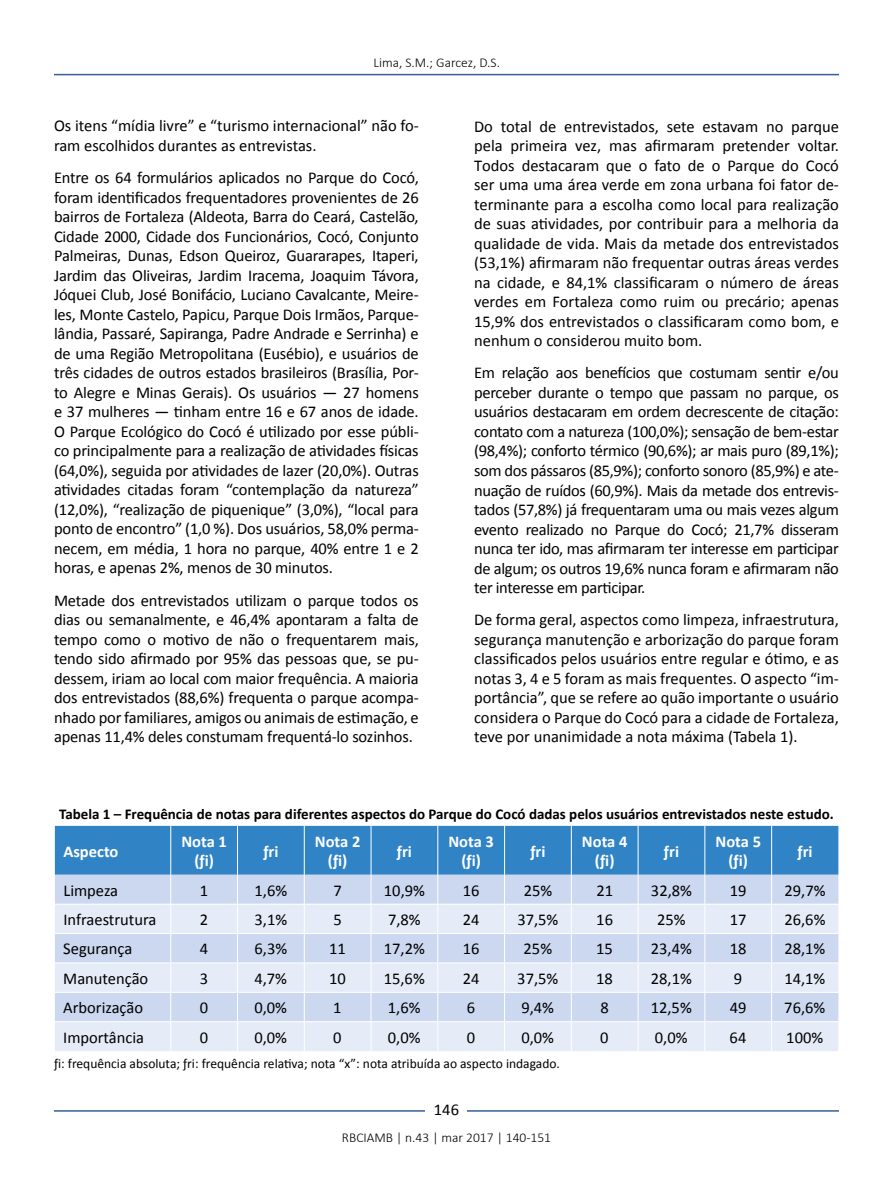
<style>
.page{position:relative;width:893px;height:1191px;background:#fff}
.page>*{position:absolute;margin:0;border:0;box-sizing:border-box;transform-origin:0 0}
.t1{font:16.5px/19.5px "Calibri";color:#000;text-align:justify}
.t2{font:700 16.5px/19.5px "Calibri";color:#fff;text-align:center}
.t3{font:700 15px "Calibri";color:#000}
.t4{font:13.5px "Calibri";color:#000}
.t5{font:300 13.5px "Calibri";color:#000}
</style>
<div class="page">
<hr style="left:54px;top:74px;width:785px;height:1px;background:#365f92">
<hr style="left:54px;top:1110px;width:785px;height:1px;background:#365f92">
<div style="left:426px;top:1096px;width:41px;height:26px;background:#fff"></div>
<svg style="left:55px;top:826px;width:783px;height:225px;background:#b5ceea"></svg>
<p class="t5" style="left:373px;top:54px;width:128px">Lima, S.M.; Garcez, D.S.</p>
<p class="t1" style="left:54px;top:116px;width:366px">Os itens “mídia livre” e “turismo internacional” não fo&shy;ram escolhidos durantes as entrevistas.</p>
<p class="t1" style="left:54px;top:168px;width:366px">Entre os 64 formulários aplicados no Parque do Cocó, foram identificados frequentadores provenientes de 26 bairros de Fortaleza (Aldeota, Barra do Ceará, Castelão, Cidade 2000, Cidade dos Funcionários, Cocó, Conjunto Palmeiras, Dunas, Edson Queiroz, Guararapes, Itaperi, Jardim das Oliveiras, Jardim Iracema, Joaquim Távora, Jóquei Club, José Bonifácio, Luciano Cavalcante, Meire&shy;les, Monte Castelo, Papicu, Parque Dois Irmãos, Parque&shy;lândia, Passaré, Sapiranga, Padre Andrade e Serrinha) e de uma Região Metropolitana (Eusébio), e usuários de três cidades de outros estados brasileiros (Brasília, Por&shy;to Alegre e Minas Gerais). Os usuários — 27 homens e 37 mulheres — tinham entre 16 e 67 anos de idade.<br>O Parque Ecológico do Cocó é utilizado por esse públi&shy;co principalmente para a realização de atividades físicas (64,0%), seguida por atividades de lazer (20,0%). Outras atividades citadas foram “contemplação da natureza” (12,0%), “realização de piquenique” (3,0%), “local para ponto de encontro” (1,0 %). Dos usuários, 58,0% perma&shy;necem, em média, 1 hora no parque, 40% entre 1 e 2 horas, e apenas 2%, menos de 30 minutos.</p>
<p class="t1" style="left:54px;top:590px;width:366px">Metade dos entrevistados utilizam o parque todos os dias ou semanalmente, e 46,4% apontaram a falta de tempo como o motivo de não o frequentarem mais, tendo sido afirmado por 95% das pessoas que, se pu&shy;dessem, iriam ao local com maior frequência. A maioria dos entrevistados (88,6%) frequenta o parque acompa&shy;nhado por familiares, amigos ou animais de estimação, e apenas 11,4% deles constumam frequentá-lo sozinhos.</p>
<p class="t1" style="left:474px;top:116px;width:366px">Do total de entrevistados, sete estavam no parque pela primeira vez, mas afirmaram pretender voltar.<br>Todos destacaram que o fato de o Parque do Cocó ser uma uma área verde em zona urbana foi fator de&shy;terminante para a escolha como local para realização de suas atividades, por contribuir para a melhoria da qualidade de vida. Mais da metade dos entrevistados (53,1%) afirmaram não frequentar outras áreas verdes na cidade, e 84,1% classificaram o número de áreas verdes em Fortaleza como ruim ou precário; apenas 15,9% dos entrevistados o classificaram como bom, e nenhum o considerou muito bom.</p>
<p class="t1" style="left:474px;top:363px;width:366px">Em relação aos benefícios que costumam sentir e/ou perceber durante o tempo que passam no parque, os usuários destacaram em ordem decrescente de citação: contato com a natureza (100,0%); sensação de bem-estar (98,4%); conforto térmico (90,6%); ar mais puro (89,1%); som dos pássaros (85,9%); conforto sonoro (85,9%) e ate&shy;nuação de ruídos (60,9%). Mais da metade dos entrevis&shy;tados (57,8%) já frequentaram uma ou mais vezes algum evento realizado no Parque do Cocó; 21,7% disseram nunca ter ido, mas afirmaram ter interesse em participar de algum; os outros 19,6% nunca foram e afirmaram não ter interesse em participar.</p>
<p class="t1" style="left:474px;top:610px;width:366px">De forma geral, aspectos como limpeza, infraestrutura, segurança manutenção e arborização do parque foram classificados pelos usuários entre regular e ótimo, e as notas 3, 4 e 5 foram as mais frequentes. O aspecto “im&shy;portância”, que se refere ao quão importante o usuário considera o Parque do Cocó para a cidade de Fortaleza, teve por unanimidade a nota máxima (Tabela 1).</p>
<p class="t3" style="left:59px;top:805px;width:776px">Tabela 1 – Frequência de notas para diferentes aspectos do Parque do Cocó dadas pelos usuários entrevistados neste estudo.</p>
<p class="t2" style="left:63px;top:841px;width:57px">Aspecto</p>
<p class="t2" style="left:181px;top:831px;width:47px">Nota 1 (ƒi)</p>
<p class="t2" style="left:263px;top:841px;width:17px">ƒri</p>
<p class="t2" style="left:315px;top:831px;width:47px">Nota 2 (ƒi)</p>
<p class="t2" style="left:397px;top:841px;width:17px">ƒri</p>
<p class="t2" style="left:448px;top:831px;width:47px">Nota 3 (ƒi)</p>
<p class="t2" style="left:530px;top:841px;width:17px">ƒri</p>
<p class="t2" style="left:582px;top:831px;width:47px">Nota 4 (ƒi)</p>
<p class="t2" style="left:664px;top:841px;width:17px">ƒri</p>
<p class="t2" style="left:715px;top:831px;width:47px">Nota 5 (ƒi)</p>
<p class="t2" style="left:797px;top:841px;width:17px">ƒri</p>
<p class="t1" style="left:63px;top:880px;width:56px">Limpeza</p>
<p class="t1" style="left:200px;top:880px;width:10px">1</p>
<p class="t1" style="left:255px;top:880px;width:34px">1,6%</p>
<p class="t1" style="left:333px;top:880px;width:10px">7</p>
<p class="t1" style="left:384px;top:880px;width:43px">10,9%</p>
<p class="t1" style="left:463px;top:880px;width:18px">16</p>
<p class="t1" style="left:524px;top:880px;width:30px">25%</p>
<p class="t1" style="left:596px;top:880px;width:18px">21</p>
<p class="t1" style="left:651px;top:880px;width:43px">32,8%</p>
<p class="t1" style="left:730px;top:880px;width:18px">19</p>
<p class="t1" style="left:784px;top:880px;width:43px">29,7%</p>
<p class="t1" style="left:63px;top:910px;width:95px">Infraestrutura</p>
<p class="t1" style="left:200px;top:910px;width:10px">2</p>
<p class="t1" style="left:255px;top:910px;width:34px">3,1%</p>
<p class="t1" style="left:333px;top:910px;width:10px">5</p>
<p class="t1" style="left:388px;top:910px;width:34px">7,8%</p>
<p class="t1" style="left:463px;top:910px;width:18px">24</p>
<p class="t1" style="left:517px;top:910px;width:43px">37,5%</p>
<p class="t1" style="left:596px;top:910px;width:18px">16</p>
<p class="t1" style="left:657px;top:910px;width:30px">25%</p>
<p class="t1" style="left:730px;top:910px;width:18px">17</p>
<p class="t1" style="left:784px;top:910px;width:43px">26,6%</p>
<p class="t1" style="left:63px;top:939px;width:70px">Segurança</p>
<p class="t1" style="left:200px;top:939px;width:10px">4</p>
<p class="t1" style="left:254px;top:939px;width:34px">6,3%</p>
<p class="t1" style="left:329px;top:939px;width:18px">11</p>
<p class="t1" style="left:384px;top:939px;width:43px">17,2%</p>
<p class="t1" style="left:463px;top:939px;width:18px">16</p>
<p class="t1" style="left:524px;top:939px;width:30px">25%</p>
<p class="t1" style="left:596px;top:939px;width:18px">15</p>
<p class="t1" style="left:651px;top:939px;width:43px">23,4%</p>
<p class="t1" style="left:730px;top:939px;width:18px">18</p>
<p class="t1" style="left:784px;top:939px;width:43px">28,1%</p>
<p class="t1" style="left:63px;top:968px;width:87px">Manutenção</p>
<p class="t1" style="left:200px;top:968px;width:10px">3</p>
<p class="t1" style="left:254px;top:968px;width:34px">4,7%</p>
<p class="t1" style="left:329px;top:968px;width:18px">10</p>
<p class="t1" style="left:384px;top:968px;width:43px">15,6%</p>
<p class="t1" style="left:463px;top:968px;width:18px">24</p>
<p class="t1" style="left:517px;top:968px;width:43px">37,5%</p>
<p class="t1" style="left:596px;top:968px;width:18px">18</p>
<p class="t1" style="left:651px;top:968px;width:43px">28,1%</p>
<p class="t1" style="left:734px;top:968px;width:10px">9</p>
<p class="t1" style="left:784px;top:968px;width:43px">14,1%</p>
<p class="t1" style="left:63px;top:998px;width:81px">Arborização</p>
<p class="t1" style="left:200px;top:998px;width:10px">0</p>
<p class="t1" style="left:254px;top:998px;width:34px">0,0%</p>
<p class="t1" style="left:333px;top:998px;width:10px">1</p>
<p class="t1" style="left:388px;top:998px;width:34px">1,6%</p>
<p class="t1" style="left:467px;top:998px;width:10px">6</p>
<p class="t1" style="left:521px;top:998px;width:34px">9,4%</p>
<p class="t1" style="left:600px;top:998px;width:10px">8</p>
<p class="t1" style="left:651px;top:998px;width:43px">12,5%</p>
<p class="t1" style="left:730px;top:998px;width:18px">49</p>
<p class="t1" style="left:784px;top:998px;width:43px">76,6%</p>
<p class="t1" style="left:63px;top:1027px;width:83px">Importância</p>
<p class="t1" style="left:200px;top:1027px;width:10px">0</p>
<p class="t1" style="left:254px;top:1027px;width:34px">0,0%</p>
<p class="t1" style="left:333px;top:1027px;width:10px">0</p>
<p class="t1" style="left:388px;top:1027px;width:34px">0,0%</p>
<p class="t1" style="left:467px;top:1027px;width:10px">0</p>
<p class="t1" style="left:521px;top:1027px;width:34px">0,0%</p>
<p class="t1" style="left:600px;top:1027px;width:10px">0</p>
<p class="t1" style="left:655px;top:1027px;width:34px">0,0%</p>
<p class="t1" style="left:730px;top:1027px;width:18px">64</p>
<p class="t1" style="left:786px;top:1027px;width:38px">100%</p>
<p class="t4" style="left:54px;top:1054px;width:507px">ƒi: frequência absoluta; ƒri: frequência relativa; nota “x”: nota atribuída ao aspecto indagado.</p>
<p class="t1" style="left:434px;top:1100px;width:27px">146</p>
<p class="t5" style="left:342px;top:1129px;width:211px">RBCIAMB | n.43 | mar 2017 | 140-151</p>
</div>
